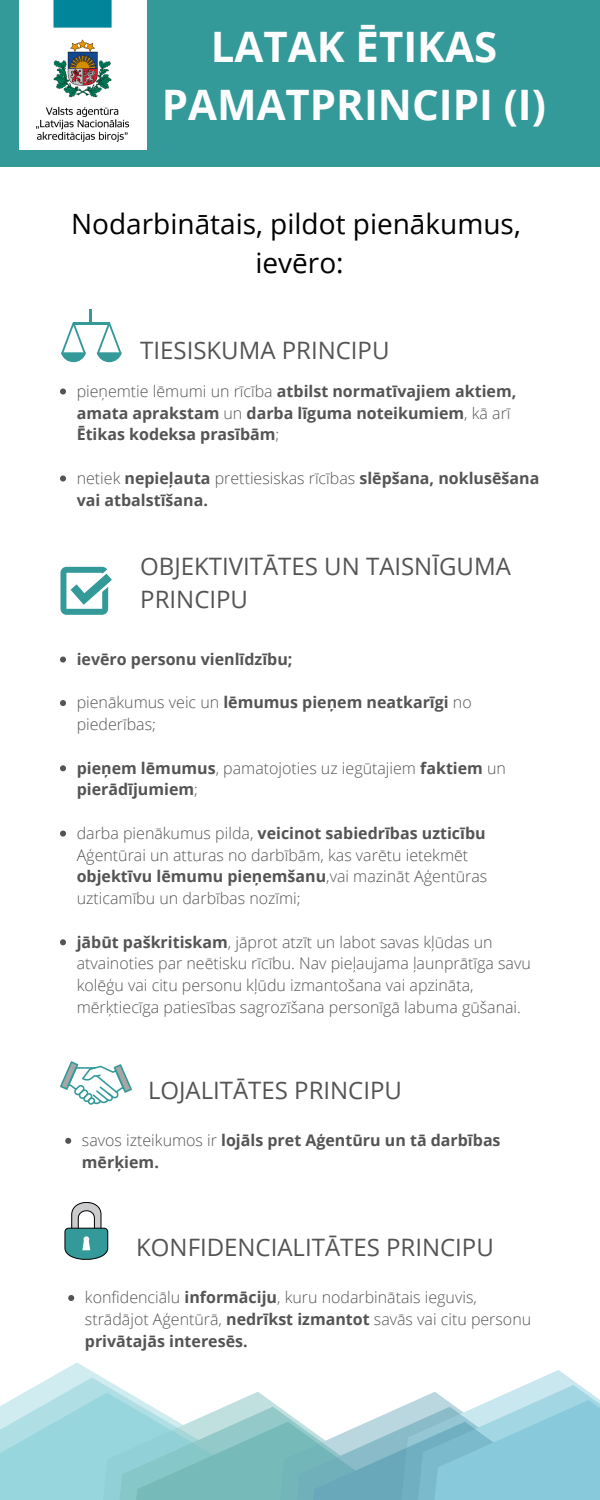
<style>
.page{position:relative;width:600px;height:1500px;background:#fff}
.page>*{position:absolute;margin:0;border:0;box-sizing:border-box;transform-origin:0 0}
.t1{font:700 42px/58.5px "Open Sans";color:#fdfdfd;text-align:center}
.t2{font:28px "Open Sans";color:#000}
.t3{font:24px/33px "Open Sans";color:#545454}
.t4{font:300 16px/21.8px "Open Sans";color:#545454}
.t5{font:700 16px/21.8px "Open Sans";color:#545454}
.s1{font-weight:300}
.s2{font-weight:700}
</style>
<div class="page">
<div style="left:0;top:0;width:600px;height:166px;background:#399"></div>
<img style="left:19px;top:0;width:127px;height:150px">
<svg style="left:61px;top:309px;width:61px;height:53px"></svg>
<svg style="left:60px;top:567px;width:52px;height:48px"></svg>
<svg style="left:60px;top:1061px;width:72px;height:44px"></svg>
<svg style="left:65px;top:1202px;width:43px;height:58px"></svg>
<svg style="left:60px;top:657px;width:6px;height:6px"></svg>
<svg style="left:60px;top:700px;width:6px;height:6px"></svg>
<svg style="left:60px;top:765px;width:6px;height:6px"></svg>
<svg style="left:60px;top:831px;width:6px;height:6px"></svg>
<svg style="left:60px;top:939px;width:6px;height:6px"></svg>
<svg style="left:60px;top:388px;width:6px;height:6px"></svg>
<svg style="left:60px;top:476px;width:6px;height:6px"></svg>
<svg style="left:65px;top:1138px;width:6px;height:6px"></svg>
<svg style="left:68px;top:1295px;width:6px;height:6px"></svg>
<svg style="left:0;top:1362px;width:95px;height:138px"></svg>
<svg style="left:54px;top:1373px;width:177px;height:127px"></svg>
<svg style="left:231px;top:1392px;width:123px;height:108px"></svg>
<svg style="left:354px;top:1370px;width:246px;height:130px"></svg>
<p class="t1" style="left:162px;top:16px;width:386px">LATAK ĒTIKAS<br>PAMATPRINCIPI (I)</p>
<p class="t2" style="left:71px;top:204px;width:451px">Nodarbinātais, pildot pienākumus,</p>
<p class="t2" style="left:255px;top:243px;width:90px">ievēro:</p>
<p class="t3" style="left:140px;top:333px;width:251px">TIESISKUMA PRINCIPU</p>
<p class="t5" style="left:77px;top:380px;width:441px"><span class="s1">pieņemtie lēmumi un rīcība</span> atbilst normatīvajiem aktiem, amata aprakstam <span class="s1">un</span> darba līguma noteikumiem<span class="s1">, kā arī<br></span>Ētikas kodeksa prasībām<span class="s1">;</span></p>
<p class="t5" style="left:77px;top:467px;width:464px"><span class="s1">netiek</span> nepieļauta <span class="s1">prettiesiskas rīcības</span> slēpšana, noklusēšana vai atbalstīšana.</p>
<p class="t3" style="left:140px;top:549px;width:372px">OBJEKTIVITĀTES UN TAISNĪGUMA<br>PRINCIPU</p>
<p class="t5" style="left:77px;top:648px;width:217px">ievēro personu vienlīdzību;</p>
<p class="t4" style="left:77px;top:691px;width:396px">pienākumus veic un <span class="s2">lēmumus pieņem neatkarīgi</span> no piederības;</p>
<p class="t5" style="left:77px;top:756px;width:431px">pieņem lēmumus<span class="s1">, pamatojoties uz iegūtajiem</span> faktiem <span class="s1">un </span>pierādījumiem<span class="s1">;</span></p>
<p class="t4" style="left:77px;top:822px;width:412px">darba pienākumus pilda, <span class="s2">veicinot sabiedrības uzticību </span>Aģentūrai un atturas no darbībām, kas varētu ietekmēt <span class="s2">objektīvu lēmumu pieņemšanu</span>,vai mazināt Aģentūras uzticamību un darbības nozīmi;</p>
<p class="t4" style="left:77px;top:930px;width:456px"><span class="s2">jābūt paškritiskam</span>, jāprot atzīt un labot savas kļūdas un atvainoties par neētisku rīcību. Nav pieļaujama ļaunprātīga savu kolēģu vai citu personu kļūdu izmantošana vai apzināta, mērķtiecīga patiesības sagrozīšana personīgā labuma gūšanai.</p>
<p class="t3" style="left:148px;top:1073px;width:255px">LOJALITĀTES PRINCIPU</p>
<p class="t5" style="left:82px;top:1129px;width:420px"><span class="s1">savos izteikumos ir</span> lojāls pret Aģentūru un tā darbības mērķiem.</p>
<p class="t3" style="left:136px;top:1230px;width:359px">KONFIDENCIALITĀTES PRINCIPU</p>
<p class="t4" style="left:85px;top:1286px;width:448px">konfidenciālu <span class="s2">informāciju</span>, kuru nodarbinātais ieguvis, strādājot Aģentūrā, <span class="s2">nedrīkst izmantot</span> savās vai citu personu <span class="s2">privātajās interesēs.</span></p>
</div>
